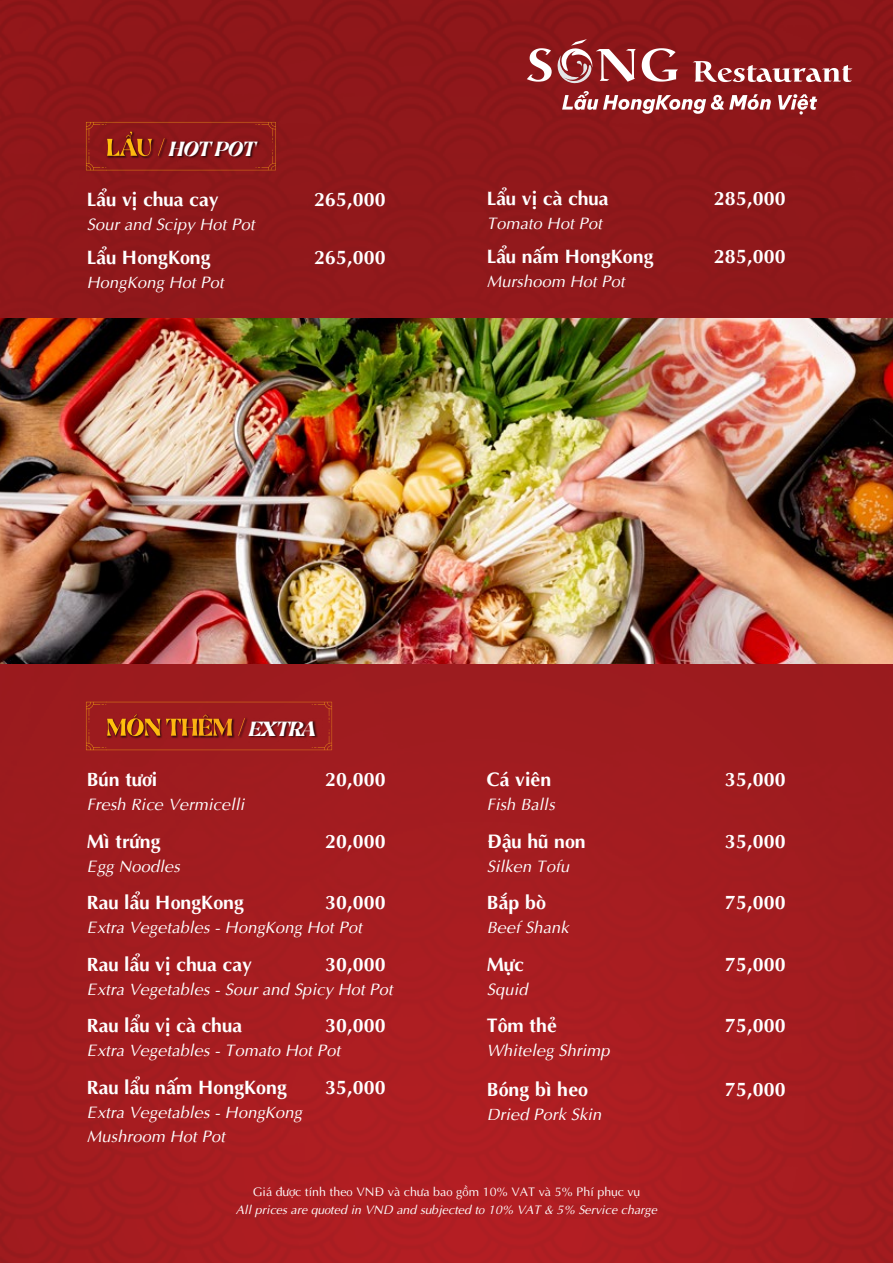
<style>
.page{position:relative;width:893px;height:1263px;background:#fff}
.page>*{position:absolute;margin:0;border:0;box-sizing:border-box;transform-origin:0 0}
.t1{font:19.5px "SVN Aptimabold";color:#fff}
.t2{font:italic 16.5px/24px "SVN Aptima";color:#fff}
.t3{font:italic 16.5px "DFVN Brasika Display Regular";color:#fff}
.t4{font:italic 12.45px "UTM Aptima";color:#fff}
.t5{font:12.45px "UTM Aptima";color:#fff}
</style>
<div class="page">
<img style="left:0;top:0;width:893px;height:1263px">
<img style="left:0;top:319px;width:893px;height:345px">
<svg style="left:693px;top:61px;width:159px;height:21px"></svg>
<svg style="left:642px;top:48px;width:36px;height:34px"></svg>
<svg style="left:527px;top:39px;width:109px;height:45px"></svg>
<svg style="left:562px;top:91px;width:209px;height:23px"></svg>
<svg style="left:778px;top:94px;width:39px;height:21px"></svg>
<svg style="left:86px;top:122px;width:190px;height:48px;background:#922118"></svg>
<svg style="left:86px;top:702px;width:246px;height:48px;background:#a22c1b"></svg>
<img style="left:166px;top:139px;width:95px;height:27px">
<img style="left:245px;top:719px;width:77px;height:27px">
<p class="t3" style="left:168px;top:135px;width:94px">HOT POT</p>
<p class="t1" style="left:87px;top:185px;width:133px">Lẩu vị chua cay</p>
<p class="t2" style="left:87px;top:211px;width:170px">Sour and Scipy Hot Pot</p>
<p class="t1" style="left:87px;top:242px;width:125px">Lẩu HongKong</p>
<p class="t2" style="left:87px;top:269px;width:139px">HongKong Hot Pot</p>
<p class="t1" style="left:314px;top:185px;width:73px">265,000</p>
<p class="t1" style="left:314px;top:242px;width:73px">265,000</p>
<p class="t1" style="left:487px;top:184px;width:123px">Lẩu vị cà chua</p>
<p class="t2" style="left:487px;top:211px;width:117px">Tomato Hot Pot</p>
<p class="t1" style="left:487px;top:242px;width:168px">Lẩu nấm HongKong</p>
<p class="t2" style="left:487px;top:268px;width:140px">Murshoom Hot Pot</p>
<p class="t1" style="left:714px;top:184px;width:73px">285,000</p>
<p class="t1" style="left:714px;top:242px;width:73px">285,000</p>
<p class="t3" style="left:248px;top:715px;width:75px">EXTRA</p>
<p class="t1" style="left:87px;top:764px;width:72px">Bún tươi</p>
<p class="t2" style="left:87px;top:791px;width:159px">Fresh Rice Vermicelli</p>
<p class="t1" style="left:325px;top:764px;width:62px">20,000</p>
<p class="t1" style="left:487px;top:764px;width:66px">Cá viên</p>
<p class="t2" style="left:487px;top:791px;width:70px">Fish Balls</p>
<p class="t1" style="left:725px;top:764px;width:62px">35,000</p>
<p class="t1" style="left:87px;top:826px;width:75px">Mì trứng</p>
<p class="t2" style="left:87px;top:853px;width:95px">Egg Noodles</p>
<p class="t1" style="left:325px;top:826px;width:62px">20,000</p>
<p class="t1" style="left:487px;top:826px;width:101px">Đậu hũ non</p>
<p class="t2" style="left:487px;top:853px;width:84px">Silken Tofu</p>
<p class="t1" style="left:725px;top:826px;width:62px">35,000</p>
<p class="t1" style="left:87px;top:888px;width:159px">Rau lẩu HongKong</p>
<p class="t2" style="left:87px;top:914px;width:277px">Extra Vegetables - HongKong Hot Pot</p>
<p class="t1" style="left:325px;top:888px;width:62px">30,000</p>
<p class="t1" style="left:487px;top:888px;width:61px">Bắp bò</p>
<p class="t2" style="left:487px;top:914px;width:83px">Beef Shank</p>
<p class="t1" style="left:725px;top:888px;width:62px">75,000</p>
<p class="t1" style="left:87px;top:949px;width:167px">Rau lẩu vị chua cay</p>
<p class="t2" style="left:87px;top:976px;width:308px">Extra Vegetables - Sour and Spicy Hot Pot</p>
<p class="t1" style="left:325px;top:949px;width:62px">30,000</p>
<p class="t1" style="left:487px;top:949px;width:39px">Mực</p>
<p class="t2" style="left:487px;top:976px;width:43px">Squid</p>
<p class="t1" style="left:725px;top:949px;width:62px">75,000</p>
<p class="t1" style="left:87px;top:1011px;width:157px">Rau lẩu vị cà chua</p>
<p class="t2" style="left:87px;top:1037px;width:255px">Extra Vegetables - Tomato Hot Pot</p>
<p class="t1" style="left:325px;top:1011px;width:62px">30,000</p>
<p class="t1" style="left:487px;top:1011px;width:72px">Tôm thẻ</p>
<p class="t2" style="left:487px;top:1037px;width:125px">Whiteleg Shrimp</p>
<p class="t1" style="left:725px;top:1011px;width:62px">75,000</p>
<p class="t1" style="left:87px;top:1072px;width:202px">Rau lẩu nấm HongKong</p>
<p class="t2" style="left:87px;top:1099px;width:217px">Extra Vegetables - HongKong<br>Mushroom Hot Pot</p>
<p class="t1" style="left:325px;top:1072px;width:62px">35,000</p>
<p class="t1" style="left:487px;top:1074px;width:103px">Bóng bì heo</p>
<p class="t2" style="left:487px;top:1101px;width:116px">Dried Pork Skin</p>
<p class="t1" style="left:725px;top:1074px;width:62px">75,000</p>
<p class="t5" style="left:253px;top:1183px;width:389px">Giá được tính theo VNĐ và chưa bao gồm 10% VAT và 5% Phí phục vụ</p>
<p class="t4" style="left:236px;top:1200px;width:423px">All prices are quoted in VND and subjected to 10% VAT &amp; 5% Service charge</p>
</div>
